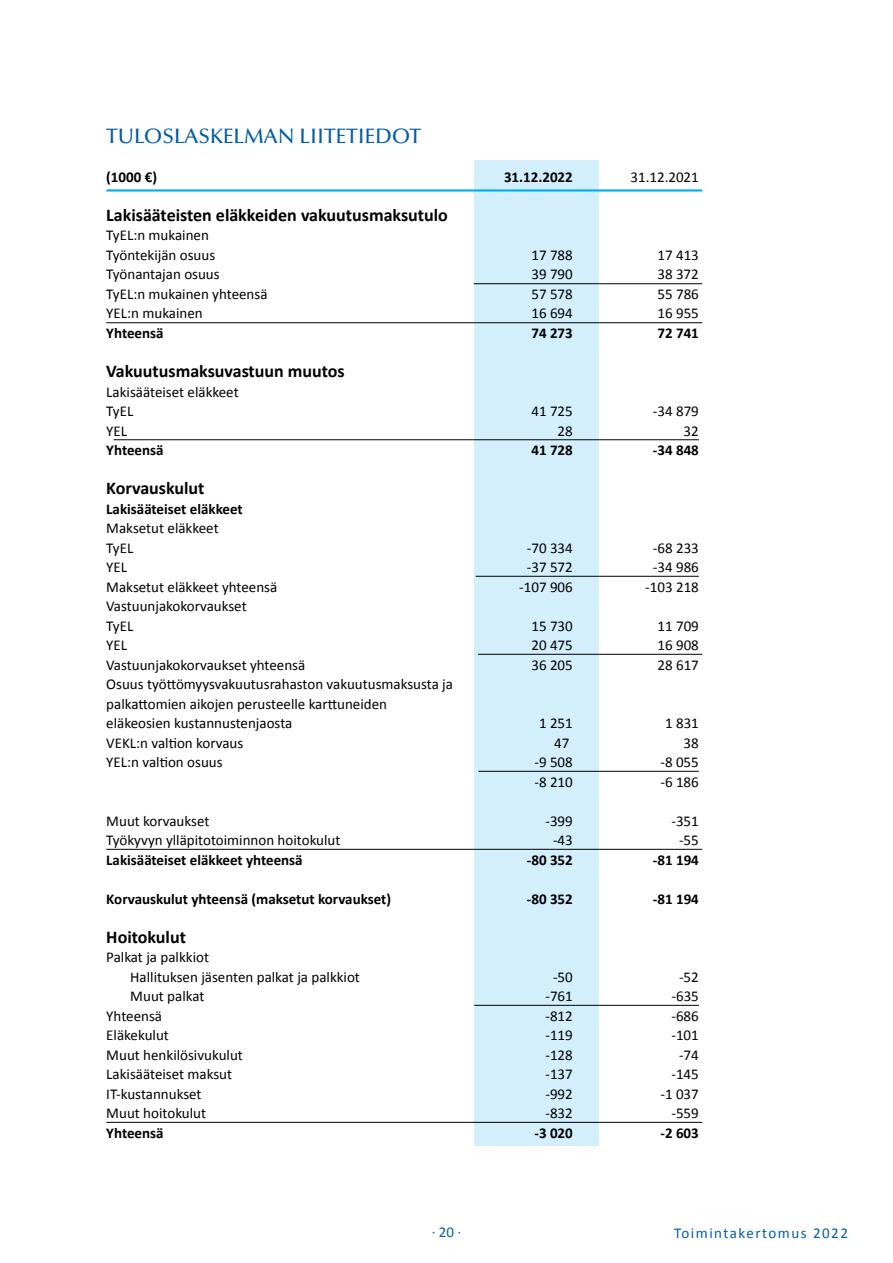
<style>
.page{position:relative;width:893px;height:1263px;background:#fff}
.page>*{position:absolute;margin:0;border:0;box-sizing:border-box;transform-origin:0 0}
.otiskko_14_14_optima{font:500 21px "Optima LT Std";color:#005da4}
.TASE{font:700 18px "Calibri";color:#000}
.TASE-2{font:15px "Calibri";color:#000}
.TASE-3{font:700 15px "Calibri";color:#000}
.t1{font:15px "Calibri";letter-spacing:.1em;color:#005da4}
</style>
<div class="page">
<div style="left:474px;top:160px;width:125px;height:986px;background:#d4effc"></div>
<hr style="left:106px;top:189px;width:596px;height:3px;background:#00aeef">
<hr style="left:474px;top:283px;width:228px;height:1px;background:#000">
<hr style="left:106px;top:322px;width:596px;height:1px;background:#000">
<hr style="left:114px;top:439px;width:585px;height:1px;background:#000">
<hr style="left:476px;top:576px;width:223px;height:1px;background:#000">
<hr style="left:478px;top:654px;width:224px;height:1px;background:#000">
<hr style="left:478px;top:771px;width:221px;height:1px;background:#000">
<hr style="left:106px;top:849px;width:596px;height:1px;background:#000">
<hr style="left:474px;top:1005px;width:225px;height:1px;background:#000">
<hr style="left:106px;top:1122px;width:596px;height:1px;background:#000">
<h2 class="otiskko_14_14_optima" style="left:106px;top:124px;width:316px">TULOSLASKELMAN LIITETIEDOT</h2>
<p class="TASE-3" style="left:106px;top:168px;width:52px">(1000 €)</p>
<p class="TASE-3" style="left:504px;top:168px;width:70px">31.12.2022</p>
<p class="TASE-2" style="left:630px;top:168px;width:70px">31.12.2021</p>
<p class="TASE" style="left:106px;top:204px;width:343px">Lakisääteisten eläkkeiden vakuutusmaksutulo</p>
<p class="TASE-2" style="left:106px;top:226px;width:104px">TyEL:n mukainen</p>
<p class="TASE-2" style="left:106px;top:246px;width:110px">Työntekijän osuus</p>
<p class="TASE-2" style="left:531px;top:246px;width:43px">17 788</p>
<p class="TASE-2" style="left:657px;top:246px;width:43px">17 413</p>
<p class="TASE-2" style="left:106px;top:265px;width:115px">Työnantajan osuus</p>
<p class="TASE-2" style="left:531px;top:265px;width:43px">39 790</p>
<p class="TASE-2" style="left:657px;top:265px;width:43px">38 372</p>
<p class="TASE-2" style="left:106px;top:285px;width:163px">TyEL:n mukainen yhteensä</p>
<p class="TASE-2" style="left:531px;top:285px;width:43px">57 578</p>
<p class="TASE-2" style="left:657px;top:285px;width:43px">55 786</p>
<p class="TASE-2" style="left:106px;top:304px;width:98px">YEL:n mukainen</p>
<p class="TASE-2" style="left:531px;top:304px;width:43px">16 694</p>
<p class="TASE-2" style="left:657px;top:304px;width:43px">16 955</p>
<p class="TASE-3" style="left:106px;top:324px;width:59px">Yhteensä</p>
<p class="TASE-3" style="left:531px;top:324px;width:43px">74 273</p>
<p class="TASE-3" style="left:657px;top:324px;width:43px">72 741</p>
<p class="TASE" style="left:106px;top:360px;width:240px">Vakuutusmaksuvastuun muutos</p>
<p class="TASE-2" style="left:106px;top:382px;width:134px">Lakisääteiset eläkkeet</p>
<p class="TASE-2" style="left:106px;top:402px;width:29px">TyEL</p>
<p class="TASE-2" style="left:531px;top:402px;width:43px">41 725</p>
<p class="TASE-2" style="left:653px;top:402px;width:48px">-34 879</p>
<p class="TASE-2" style="left:106px;top:421px;width:22px">YEL</p>
<p class="TASE-2" style="left:558px;top:421px;width:17px">28</p>
<p class="TASE-2" style="left:684px;top:421px;width:17px">32</p>
<p class="TASE-3" style="left:106px;top:441px;width:59px">Yhteensä</p>
<p class="TASE-3" style="left:531px;top:441px;width:43px">41 728</p>
<p class="TASE-3" style="left:653px;top:441px;width:48px">-34 848</p>
<p class="TASE" style="left:106px;top:477px;width:100px">Korvauskulut</p>
<p class="TASE-3" style="left:106px;top:499px;width:138px">Lakisääteiset eläkkeet</p>
<p class="TASE-2" style="left:106px;top:519px;width:114px">Maksetut eläkkeet</p>
<p class="TASE-2" style="left:106px;top:538px;width:29px">TyEL</p>
<p class="TASE-2" style="left:527px;top:538px;width:48px">-70 334</p>
<p class="TASE-2" style="left:653px;top:538px;width:48px">-68 233</p>
<p class="TASE-2" style="left:106px;top:558px;width:22px">YEL</p>
<p class="TASE-2" style="left:527px;top:558px;width:48px">-37 572</p>
<p class="TASE-2" style="left:653px;top:558px;width:48px">-34 986</p>
<p class="TASE-2" style="left:106px;top:577px;width:173px">Maksetut eläkkeet yhteensä</p>
<p class="TASE-2" style="left:519px;top:577px;width:55px">-107 906</p>
<p class="TASE-2" style="left:645px;top:577px;width:55px">-103 218</p>
<p class="TASE-2" style="left:106px;top:597px;width:142px">Vastuunjakokorvaukset</p>
<p class="TASE-2" style="left:106px;top:616px;width:29px">TyEL</p>
<p class="TASE-2" style="left:531px;top:616px;width:43px">15 730</p>
<p class="TASE-2" style="left:657px;top:616px;width:43px">11 709</p>
<p class="TASE-2" style="left:106px;top:636px;width:22px">YEL</p>
<p class="TASE-2" style="left:531px;top:636px;width:43px">20 475</p>
<p class="TASE-2" style="left:657px;top:636px;width:43px">16 908</p>
<p class="TASE-2" style="left:106px;top:655px;width:201px">Vastuunjakokorvaukset yhteensä</p>
<p class="TASE-2" style="left:531px;top:655px;width:43px">36 205</p>
<p class="TASE-2" style="left:657px;top:655px;width:43px">28 617</p>
<p class="TASE-2" style="left:106px;top:675px;width:348px">Osuus työttömyysvakuutusrahaston vakuutusmaksusta ja</p>
<p class="TASE-2" style="left:106px;top:694px;width:282px">palkattomien aikojen perusteelle karttuneiden</p>
<p class="TASE-2" style="left:106px;top:714px;width:188px">eläkeosien kustannustenjaosta</p>
<p class="TASE-2" style="left:539px;top:714px;width:35px">1 251</p>
<p class="TASE-2" style="left:665px;top:714px;width:35px">1 831</p>
<p class="TASE-2" style="left:106px;top:733px;width:139px">VEKL:n valtion korvaus</p>
<p class="TASE-2" style="left:554px;top:733px;width:17px">47</p>
<p class="TASE-2" style="left:684px;top:733px;width:17px">38</p>
<p class="TASE-2" style="left:106px;top:753px;width:118px">YEL:n valtion osuus</p>
<p class="TASE-2" style="left:534px;top:753px;width:40px">-9 508</p>
<p class="TASE-2" style="left:660px;top:753px;width:40px">-8 055</p>
<p class="TASE-2" style="left:534px;top:772px;width:40px">-8 210</p>
<p class="TASE-2" style="left:660px;top:772px;width:40px">-6 186</p>
<p class="TASE-2" style="left:106px;top:811px;width:105px">Muut korvaukset</p>
<p class="TASE-2" style="left:545px;top:811px;width:29px">-399</p>
<p class="TASE-2" style="left:671px;top:811px;width:29px">-351</p>
<p class="TASE-2" style="left:106px;top:831px;width:236px">Työkyvyn ylläpitotoiminnon hoitokulut</p>
<p class="TASE-2" style="left:553px;top:831px;width:21px">-43</p>
<p class="TASE-2" style="left:679px;top:831px;width:21px">-55</p>
<p class="TASE-3" style="left:106px;top:850px;width:198px">Lakisääteiset eläkkeet yhteensä</p>
<p class="TASE-3" style="left:527px;top:850px;width:48px">-80 352</p>
<p class="TASE-3" style="left:653px;top:850px;width:48px">-81 194</p>
<p class="TASE-3" style="left:106px;top:889px;width:286px">Korvauskulut yhteensä (maksetut korvaukset)</p>
<p class="TASE-3" style="left:527px;top:889px;width:48px">-80 352</p>
<p class="TASE-3" style="left:653px;top:889px;width:48px">-81 194</p>
<p class="TASE" style="left:106px;top:925px;width:81px">Hoitokulut</p>
<p class="TASE-2" style="left:106px;top:948px;width:104px">Palkat ja palkkiot</p>
<p class="TASE-2" style="left:130px;top:967px;width:231px">Hallituksen jäsenten palkat ja palkkiot</p>
<p class="TASE-2" style="left:553px;top:967px;width:21px">-50</p>
<p class="TASE-2" style="left:679px;top:967px;width:21px">-52</p>
<p class="TASE-2" style="left:130px;top:987px;width:76px">Muut palkat</p>
<p class="TASE-2" style="left:545px;top:987px;width:29px">-761</p>
<p class="TASE-2" style="left:671px;top:987px;width:29px">-635</p>
<p class="TASE-2" style="left:106px;top:1006px;width:57px">Yhteensä</p>
<p class="TASE-2" style="left:545px;top:1006px;width:29px">-812</p>
<p class="TASE-2" style="left:671px;top:1006px;width:29px">-686</p>
<p class="TASE-2" style="left:106px;top:1026px;width:64px">Eläkekulut</p>
<p class="TASE-2" style="left:545px;top:1026px;width:29px">-119</p>
<p class="TASE-2" style="left:671px;top:1026px;width:29px">-101</p>
<p class="TASE-2" style="left:106px;top:1045px;width:138px">Muut henkilösivukulut</p>
<p class="TASE-2" style="left:545px;top:1045px;width:29px">-128</p>
<p class="TASE-2" style="left:679px;top:1045px;width:21px">-74</p>
<p class="TASE-2" style="left:106px;top:1065px;width:127px">Lakisääteiset maksut</p>
<p class="TASE-2" style="left:545px;top:1065px;width:29px">-137</p>
<p class="TASE-2" style="left:671px;top:1065px;width:29px">-145</p>
<p class="TASE-2" style="left:106px;top:1084px;width:97px">IT-kustannukset</p>
<p class="TASE-2" style="left:545px;top:1084px;width:29px">-992</p>
<p class="TASE-2" style="left:660px;top:1084px;width:40px">-1 037</p>
<p class="TASE-2" style="left:106px;top:1104px;width:101px">Muut hoitokulut</p>
<p class="TASE-2" style="left:545px;top:1104px;width:29px">-832</p>
<p class="TASE-2" style="left:671px;top:1104px;width:29px">-559</p>
<p class="TASE-3" style="left:106px;top:1123px;width:59px">Yhteensä</p>
<p class="TASE-3" style="left:534px;top:1123px;width:40px">-3 020</p>
<p class="TASE-3" style="left:660px;top:1123px;width:40px">-2 603</p>
<p class="t1" style="left:432px;top:1223px;width:31px">· 20 ·</p>
<p class="t1" style="left:674px;top:1224px;width:175px">Toimintakertomus 2022</p>
</div>
